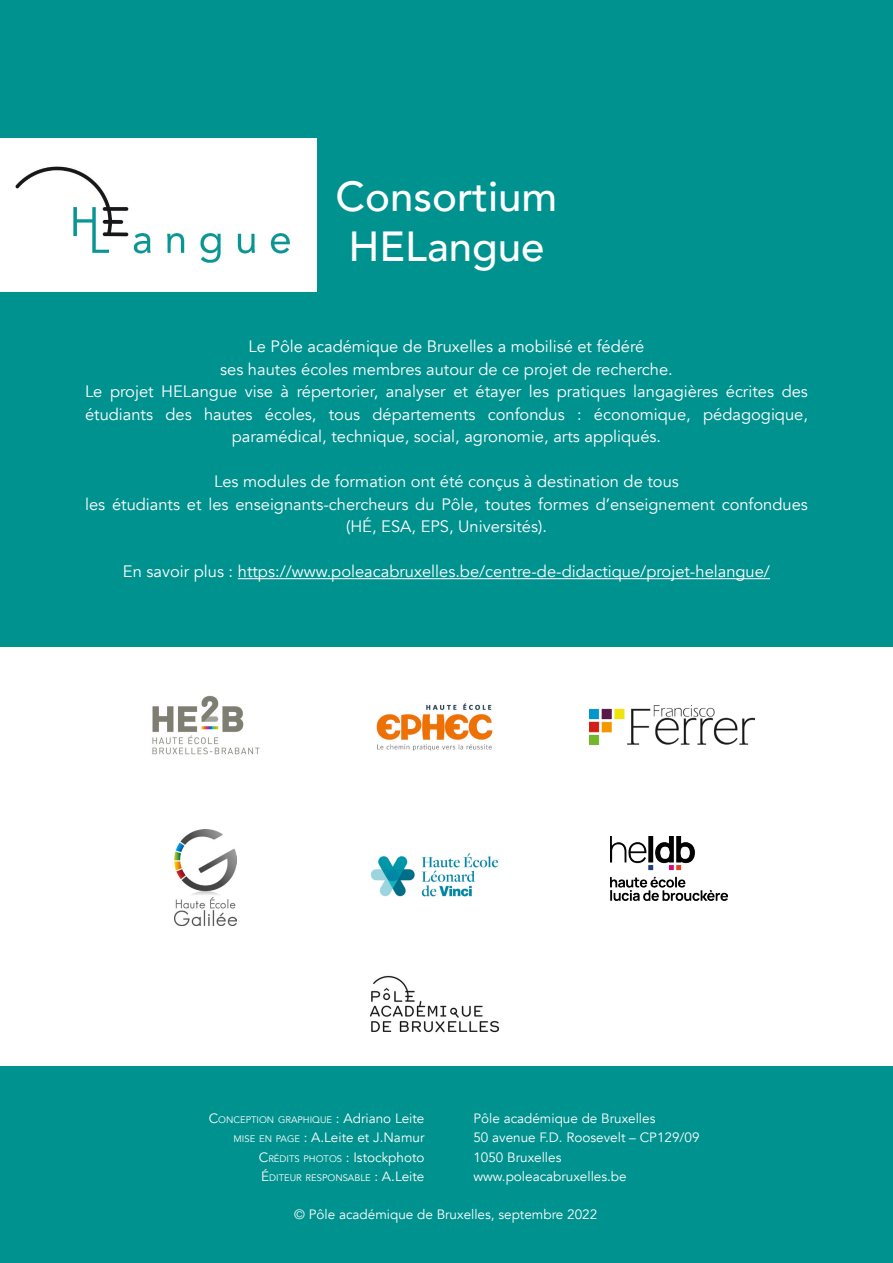
<style>
.page{position:relative;width:893px;height:1263px;background:#00928f}
.page>*{position:absolute;margin:0;border:0;box-sizing:border-box;transform-origin:0 0}
.t1{font:500 42px/50.4px "Avenir";color:#fff;text-align:center}
.t2{font:16.5px/22.5px "Avenir";color:#fff;text-align:center}
.t3{font:13.5px/19.5px "Avenir";color:#fff}
.t4{font:9.45px/19.5px "Avenir";color:#fff}
.s1{font-size:13.5px}
.s2{font-size:9.45px}
.s3{font-style:inherit}
</style>
<div class="page">
<div style="left:0;top:647px;width:893px;height:418px;background:#fff"></div>
<hr style="left:238px;top:578px;width:532px;height:1px;background:#fff">
<div style="left:0;top:138px;width:316px;height:153px;background:#fff"></div>
<img style="left:152px;top:695px;width:108px;height:60px">
<img style="left:376px;top:703px;width:117px;height:48px">
<img style="left:589px;top:705px;width:165px;height:39px">
<img style="left:175px;top:829px;width:62px;height:96px">
<img style="left:370px;top:853px;width:129px;height:44px">
<img style="left:611px;top:837px;width:116px;height:63px">
<img style="left:370px;top:975px;width:130px;height:58px">
<h1 class="t1" style="left:336px;top:168px;width:223px">Consortium<br>HELangue</h1>
<p class="t2" style="left:85px;top:336px;width:724px">Le Pôle académique de Bruxelles a mobilisé et fédéré<br>ses hautes écoles membres autour de ce projet de recherche.<br>Le projet HELangue vise à répertorier, analyser et étayer les pratiques langagières écrites des étudiants des hautes écoles, tous départements confondus : économique, pédagogique, paramédical, technique, social, agronomie, arts appliqués.</p>
<p class="t2" style="left:85px;top:471px;width:724px">Les modules de formation ont été conçus à destination de tous<br>les étudiants et les enseignants-chercheurs du Pôle, toutes formes d’enseignement confondues (HÉ, ESA, EPS, Universités).</p>
<p class="t2" style="left:123px;top:561px;width:649px">En savoir plus : https://www.poleacabruxelles.be/centre-de-didactique/projet-helangue/</p>
<p class="t4" style="left:209px;top:1110px;width:217px"><span class="s1">C</span>ONCEPTION GRAPHIQUE <span class="s1">:</span> <span class="s1">Adriano Leite</span></p>
<p class="t3" style="left:234px;top:1128px;width:192px"><span class="s2">MISE EN PAGE</span> <span class="s3">:</span> A.Leite et J.Namur</p>
<p class="t4" style="left:259px;top:1149px;width:167px"><span class="s1">C</span>RÉDITS PHOTOS <span class="s1">: Istockphoto<br></span><span class="s1">É</span> DITEUR RESPONSABLE <span class="s1">:</span> <span class="s1">A.Leite</span></p>
<p class="t3" style="left:473px;top:1108px;width:228px">Pôle académique de Bruxelles<br>50 avenue F.D. Roosevelt – CP129/09<br>1050 Bruxelles www.poleacabruxelles.be</p>
<p class="t3" style="left:294px;top:1204px;width:304px">© Pôle académique de Bruxelles, septembre 2022</p>
</div>
